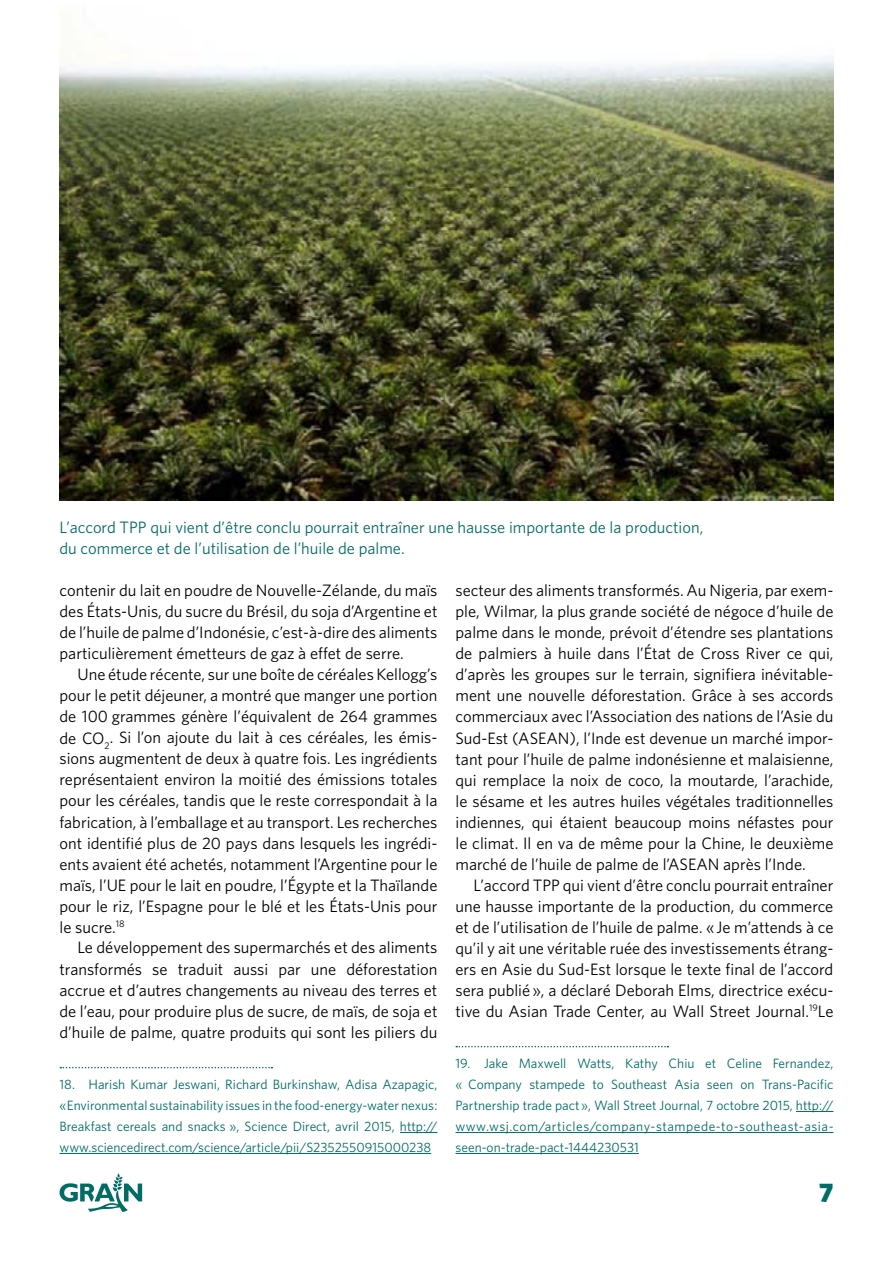
<style>
.page{position:relative;width:893px;height:1263px;background:#fff}
.page>*{position:absolute;margin:0;border:0;box-sizing:border-box;transform-origin:0 0}
.t1{font:900 27px "Whitney";color:#006c64}
.t2{font:16.5px/21px "Whitney";color:#000;text-align:justify}
.t3{font:16.5px/21px "Whitney";color:#006c64}
.t4{font:13.5px/21px "Whitney";color:#006c64;text-align:justify}
</style>
<div class="page">
<svg style="left:60px;top:1173px;width:82px;height:39px"></svg>
<svg style="left:60px;top:1067px;width:212px;height:1px"></svg>
<hr style="left:400px;top:1132px;width:37px;height:1px;background:#006c64">
<hr style="left:60px;top:1153px;width:371px;height:1px;background:#006c64">
<img style="left:60px;top:56px;width:773px;height:445px">
<svg style="left:456px;top:1046px;width:212px;height:1px"></svg>
<hr style="left:796px;top:1111px;width:37px;height:1px;background:#006c64">
<hr style="left:455px;top:1132px;width:378px;height:1px;background:#006c64">
<hr style="left:455px;top:1153px;width:184px;height:1px;background:#006c64">
<p class="t3" style="left:60px;top:517px;width:645px">L’accord TPP qui vient d’être conclu pourrait entraîner une hausse importante de la production, du commerce et de l’utilisation de l’huile de palme.</p>
<p class="t2" style="left:455px;top:580px;width:379px">secteur des aliments transformés. Au Nigeria, par exem&shy;ple, Wilmar, la plus grande société de négoce d’huile de palme dans le monde, prévoit d’étendre ses plantations de palmiers à huile dans l’État de Cross River ce qui, d’après les groupes sur le terrain, signifiera inévitable&shy;ment une nouvelle déforestation. Grâce à ses accords commerciaux avec l’Association des nations de l’Asie du Sud-Est (ASEAN), l’Inde est devenue un marché impor&shy;tant pour l’huile de palme indonésienne et malaisienne, qui remplace la noix de coco, la moutarde, l’arachide, le sésame et les autres huiles végétales traditionnelles indiennes, qui étaient beaucoup moins néfastes pour le climat. Il en va de même pour la Chine, le deuxième marché de l’huile de palme de l’ASEAN après l’Inde.</p>
<p class="t2" style="left:455px;top:874px;width:379px;text-indent:18px">L’accord TPP qui vient d’être conclu pourrait entraîner une hausse importante de la production, du commerce et de l’utilisation de l’huile de palme. « Je m’attends à ce qu’il y ait une véritable ruée des investissements étrang&shy;ers en Asie du Sud-Est lorsque le texte final de l’accord sera publié », a déclaré Deborah Elms, directrice exécu&shy;tive du Asian Trade Center, au Wall Street Journal.<sup>19</sup>Le</p>
<p class="t4" style="left:455px;top:1052px;width:380px">19. Jake Maxwell Watts, Kathy Chiu et Celine Fernandez, « Company stampede to Southeast Asia seen on Trans-Pacific Partnership trade pact », Wall Street Journal, 7 octobre 2015, http:// www.wsj.com/articles/company-stampede-to-southeast-asia&shy;seen-on-trade-pact-1444230531</p>
<p class="t2" style="left:60px;top:580px;width:379px">contenir du lait en poudre de Nouvelle-Zélande, du maïs des États-Unis, du sucre du Brésil, du soja d’Argentine et de l’huile de palme d’Indonésie, c’est-à-dire des aliments particulièrement émetteurs de gaz à effet de serre.</p>
<p class="t2" style="left:60px;top:664px;width:379px;text-indent:18px">Une étude récente, sur une boîte de céréales Kellogg’s pour le petit déjeuner, a montré que manger une portion de 100 grammes génère l’équivalent de 264 grammes de CO<sub>2</sub>. Si l’on ajoute du lait à ces céréales, les émis&shy;sions augmentent de deux à quatre fois. Les ingrédients représentaient environ la moitié des émissions totales pour les céréales, tandis que le reste correspondait à la fabrication, à l’emballage et au transport. Les recherches ont identifié plus de 20 pays dans lesquels les ingrédi&shy;ents avaient été achetés, notamment l’Argentine pour le maïs, l’UE pour le lait en poudre, l’Égypte et la Thaïlande pour le riz, l’Espagne pour le blé et les États-Unis pour le sucre.<sup>18</sup></p>
<p class="t2" style="left:60px;top:937px;width:379px;text-indent:18px">Le développement des supermarchés et des aliments transformés se traduit aussi par une déforestation accrue et d’autres changements au niveau des terres et de l’eau, pour produire plus de sucre, de maïs, de soja et d’huile de palme, quatre produits qui sont les piliers du</p>
<p class="t4" style="left:60px;top:1073px;width:379px">18. Harish Kumar Jeswani, Richard Burkinshaw, Adisa Azapagic, « Environmental sustainability issues in the food-energy-water nexus :<br>Breakfast cereals and snacks », Science Direct, avril 2015, http:// www.sciencedirect.com/science/article/pii/S2352550915000238</p>
<h1 class="t1" style="left:819px;top:1176px;width:16px">7</h1>
</div>
